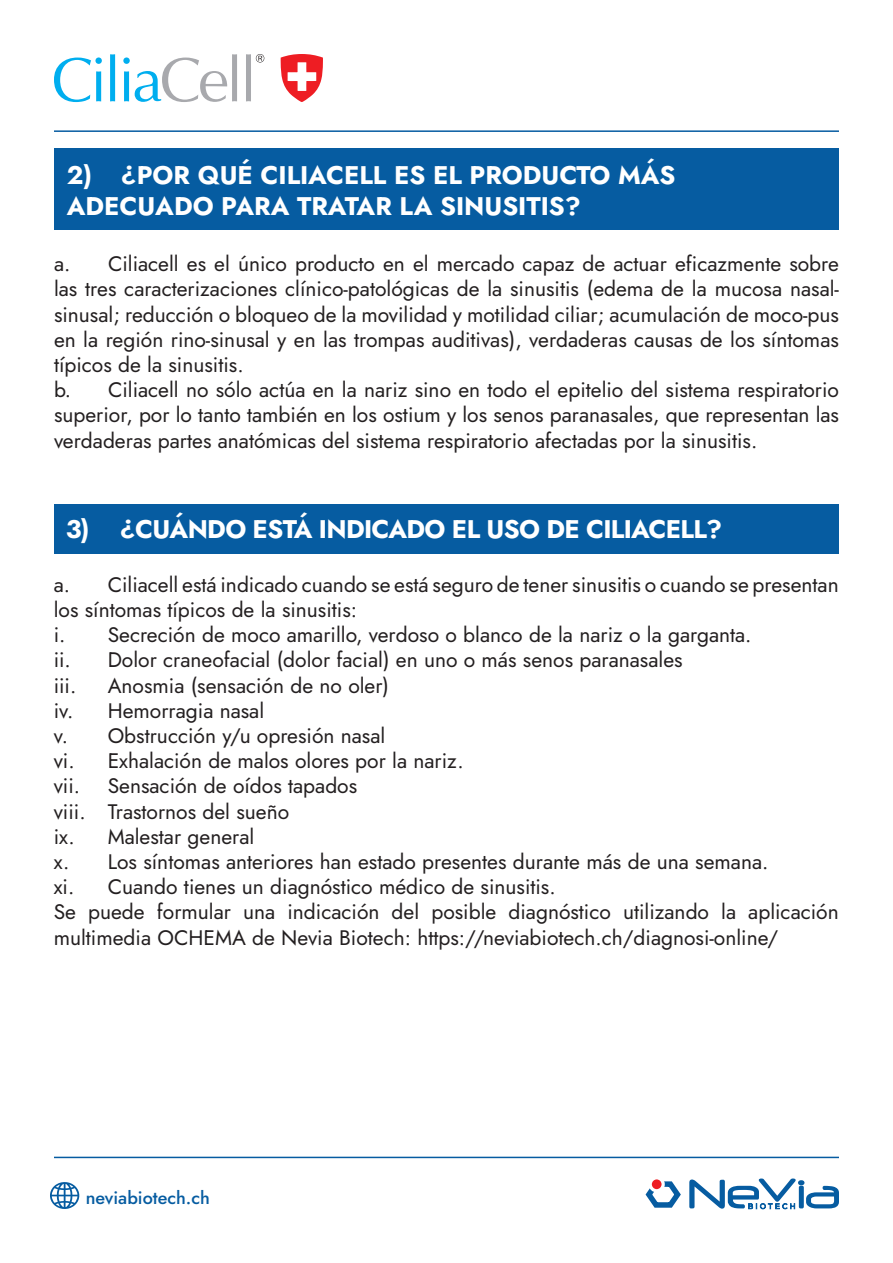
<style>
.page{position:relative;width:893px;height:1263px;background:#fff}
.page>*{position:absolute;margin:0;border:0;box-sizing:border-box;transform-origin:0 0}
.Paragraph_Style_1{font:700 25.5px/30.6px "Jost";color:#fff}
.Paragraph_Style_1-2{font:700 25.5px "Jost";letter-spacing:-.025em;color:#fff}
.t1{font:21px/25.2px "Jost";color:#231f20;text-align:justify}
.t2{font:500 18px "Jost";color:#065ca1}
</style>
<div class="page">
<div style="left:54px;top:148px;width:785px;height:81px;background:#065ca1"></div>
<div style="left:54px;top:504px;width:785px;height:50px;background:#065ca1"></div>
<svg style="left:54px;top:57px;width:48px;height:45px"></svg>
<svg style="left:110px;top:54px;width:5px;height:47px"></svg>
<svg style="left:123px;top:54px;width:114px;height:48px"></svg>
<svg style="left:246px;top:54px;width:18px;height:47px"></svg>
<svg style="left:281px;top:54px;width:42px;height:48px"></svg>
<svg style="left:645px;top:1178px;width:194px;height:32px"></svg>
<hr style="left:54px;top:130px;width:785px;height:2px;background:#065ca1">
<hr style="left:54px;top:1157px;width:785px;height:1px;background:#065ca1">
<svg style="left:50px;top:1182px;width:30px;height:27px"></svg>
<p class="Paragraph_Style_1" style="left:67px;top:160px;width:610px">2) ¿POR QUÉ CILIACELL ES EL PRODUCTO MÁS<br>ADECUADO PARA TRATAR LA SINUSITIS?</p>
<p class="t1" style="left:54px;top:251px;width:786px">a. Ciliacell es el único producto en el mercado capaz de actuar eficazmente sobre las tres caracterizaciones clínico-patológicas de la sinusitis (edema de la mucosa nasal&shy;sinusal; reducción o bloqueo de la movilidad y motilidad ciliar; acumulación de moco-pus en la región rino-sinusal y en las trompas auditivas), verdaderas causas de los síntomas típicos de la sinusitis.</p>
<p class="t1" style="left:54px;top:377px;width:787px">b. Ciliacell no sólo actúa en la nariz sino en todo el epitelio del sistema respiratorio superior, por lo tanto también en los ostium y los senos paranasales, que representan las verdaderas partes anatómicas del sistema respiratorio afectadas por la sinusitis.</p>
<p class="Paragraph_Style_1-2" style="left:66px;top:511px;width:658px">3) ¿CUÁNDO ESTÁ INDICADO EL USO DE CILIACELL?</p>
<p class="t1" style="left:54px;top:572px;width:786px">a. Ciliacell está indicado cuando se está seguro de tener sinusitis o cuando se presentan los síntomas típicos de la sinusitis:</p>
<p class="t1" style="left:54px;top:622px;width:699px">i. Secreción de moco amarillo, verdoso o blanco de la nariz o la garganta.</p>
<p class="t1" style="left:54px;top:648px;width:630px">ii. Dolor craneofacial (dolor facial) en uno o más senos paranasales</p>
<p class="t1" style="left:54px;top:673px;width:24px">iii.</p>
<p class="t1" style="left:108px;top:673px;width:283px">Anosmia (sensación de no oler)</p>
<p class="t1" style="left:54px;top:698px;width:212px">iv. Hemorragia nasal</p>
<p class="t1" style="left:54px;top:723px;width:333px">v. Obstrucción y/u opresión nasal</p>
<p class="t1" style="left:54px;top:748px;width:412px">vi. Exhalación de malos olores por la nariz.</p>
<p class="t1" style="left:54px;top:774px;width:28px">vii.</p>
<p class="t1" style="left:108px;top:774px;width:251px">Sensación de oídos tapados</p>
<p class="t1" style="left:54px;top:799px;width:237px">viii. Trastornos del sueño</p>
<p class="t1" style="left:54px;top:824px;width:202px">ix. Malestar general</p>
<p class="t1" style="left:54px;top:849px;width:716px">x. Los síntomas anteriores han estado presentes durante más de una semana.</p>
<p class="t1" style="left:54px;top:874px;width:503px">xi. Cuando tienes un diagnóstico médico de sinusitis.</p>
<p class="t1" style="left:54px;top:900px;width:786px">Se puede formular una indicación del posible diagnóstico utilizando la aplicación multimedia OCHEMA de Nevia Biotech: https://neviabiotech.ch/diagnosi-online/</p>
<p class="t2" style="left:86px;top:1185px;width:126px">neviabiotech.ch</p>
</div>
